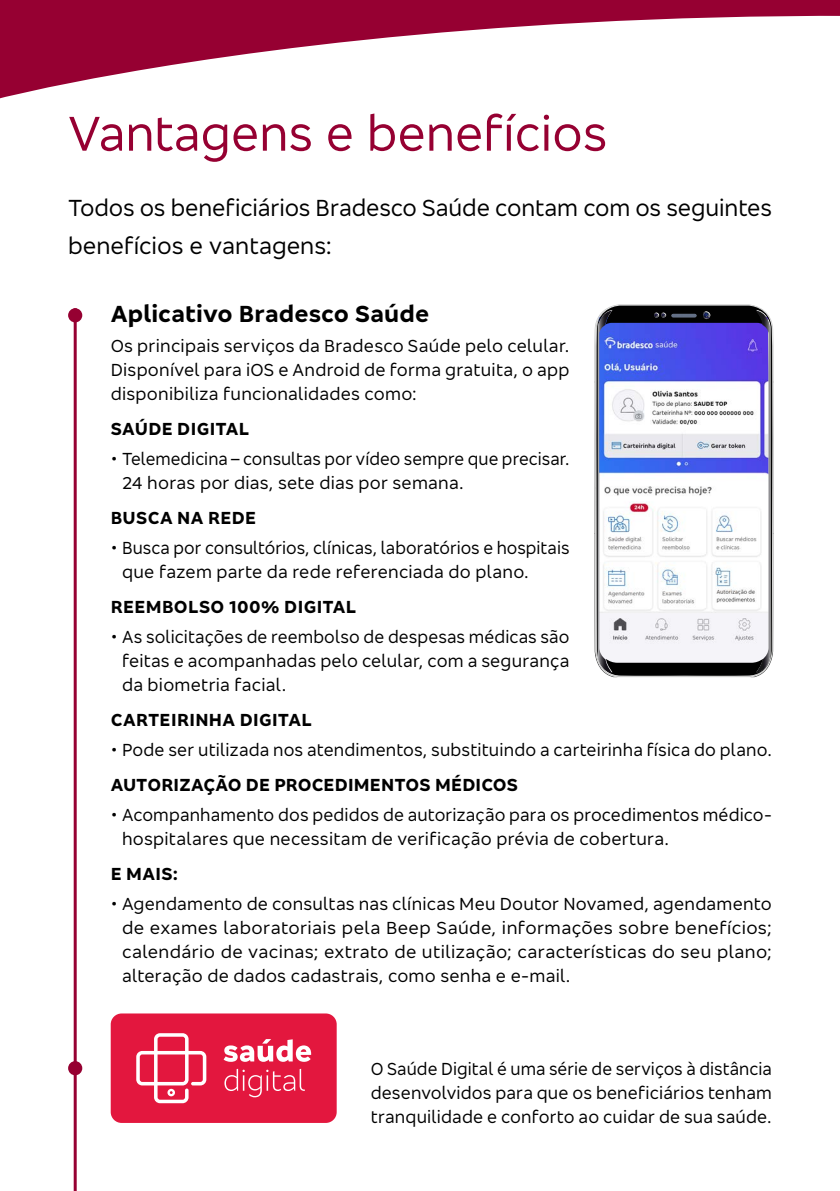
<style>
.page{position:relative;width:840px;height:1191px;background:#fff}
.page>*{position:absolute;margin:0;border:0;box-sizing:border-box;transform-origin:0 0}
.t1{font:50px "Bradesco Sans";color:#960032}
.t2{font:24px/38px "Bradesco Sans";color:#000}
.t3{font:700 24px "Bradesco Sans";letter-spacing:.005em;color:#000}
.t4{font:18px/24px "Bradesco Sans";letter-spacing:.01em;color:#000;text-align:justify}
.t5{font:18px/24px "Bradesco Sans";letter-spacing:.01em;color:#000;text-align:justify;scale:.96 1}
.t6{font:700 18px "Bradesco Sans";letter-spacing:.02em;color:#000}
</style>
<div class="page">
<svg style="left:68px;top:853px;width:15px;height:338px"></svg>
<svg style="left:0;top:0;width:839px;height:98px"></svg>
<div style="left:68px;top:308px;width:14px;height:14px;background:#960032;border-radius:50%"></div>
<hr style="left:74px;top:308px;width:3px;height:883px;background:#960032">
<div style="left:68px;top:1061px;width:14px;height:14px;background:#960032;border-radius:50%"></div>
<div style="left:111px;top:1013px;width:225px;height:110px;background:#e3173e;border-radius:11px"></div>
<svg style="left:223px;top:1039px;width:88px;height:22px"></svg>
<svg style="left:224px;top:1068px;width:80px;height:29px"></svg>
<svg style="left:136px;top:1033px;width:70px;height:70px"></svg>
<svg style="left:595px;top:306px;width:177px;height:370px"></svg>
<svg style="left:671px;top:314px;width:25px;height:4px"></svg>
<img style="left:597px;top:310px;width:15px;height:363px">
<img style="left:754px;top:310px;width:15px;height:363px">
<svg style="left:702px;top:312px;width:7px;height:7px"></svg>
<svg style="left:653px;top:313px;width:12px;height:5px"></svg>
<h1 class="t1" style="left:68px;top:102px;width:540px">Vantagens e benefícios</h1>
<h2 class="t2" style="left:68px;top:188px;width:705px">Todos os beneficiários Bradesco Saúde contam com os seguintes benefícios e vantagens:</h2>
<h2 class="t3" style="left:111px;top:298px;width:320px">Aplicativo Bradesco Saúde</h2>
<p class="t4" style="left:111px;top:333px;width:460px">Os principais serviços da Bradesco Saúde pelo celular.<br>Disponível para iOS e Android de forma gratuita, o app disponibiliza funcionalidades como:</p>
<p class="t6" style="left:111px;top:417px;width:140px">SAÚDE DIGITAL</p>
<p class="t4" style="left:122px;top:446px;width:448px;text-indent:-11px">• Telemedicina – consultas por vídeo sempre que precisar.<br>24 horas por dias, sete dias por semana.</p>
<p class="t6" style="left:111px;top:506px;width:147px">BUSCA NA REDE</p>
<p class="t4" style="left:122px;top:535px;width:449px;text-indent:-11px">• Busca por consultórios, clínicas, laboratórios e hospitais que fazem parte da rede referenciada do plano.</p>
<p class="t6" style="left:111px;top:595px;width:247px">REEMBOLSO 100% DIGITAL</p>
<p class="t4" style="left:122px;top:624px;width:448px;text-indent:-11px">• As solicitações de reembolso de despesas médicas são feitas e acompanhadas pelo celular, com a segurança da biometria facial.</p>
<p class="t6" style="left:111px;top:708px;width:202px">CARTEIRINHA DIGITAL</p>
<p class="t4" style="left:111px;top:737px;width:662px">• Pode ser utilizada nos atendimentos, substituindo a carteirinha física do plano.</p>
<p class="t6" style="left:111px;top:773px;width:409px">AUTORIZAÇÃO DE PROCEDIMENTOS MÉDICOS</p>
<p class="t4" style="left:122px;top:802px;width:651px;text-indent:-11px">• Acompanhamento dos pedidos de autorização para os procedimentos médico&shy;hospitalares que necessitam de verificação prévia de cobertura.</p>
<p class="t6" style="left:111px;top:862px;width:68px">E MAIS:</p>
<p class="t4" style="left:122px;top:891px;width:651px;text-indent:-11px">• Agendamento de consultas nas clínicas Meu Doutor Novamed, agendamento de exames laboratoriais pela Beep Saúde, informações sobre benefícios; calendário de vacinas; extrato de utilização; características do seu plano; alteração de dados cadastrais, como senha e e-mail.</p>
<p class="t5" style="left:370px;top:1056px;width:419px">O Saúde Digital é uma série de serviços à distância desenvolvidos para que os beneficiários tenham tranquilidade e conforto ao cuidar de sua saúde.</p>
</div>
